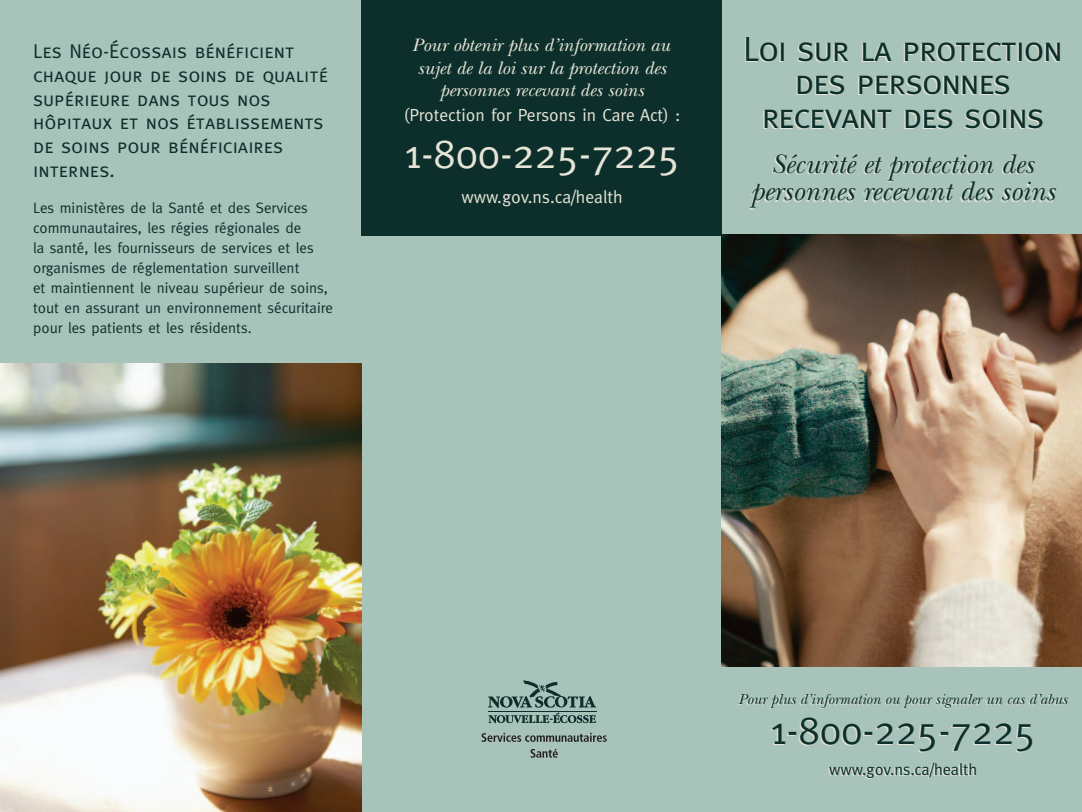
<style>
.page{position:relative;width:1082px;height:812px;background:#fff}
.page>*{position:absolute;margin:0;border:0;box-sizing:border-box;transform-origin:0 0}
.t1{font:41.38px "Meta";color:#e6e4d7}
.t2{font:39.88px "Meta";color:#0d2f2b}
.t3{font:35px/33.4px "Meta Caps";letter-spacing:-.04em;color:#0d2f2b;text-align:center}
.t4{font:italic 28px/27.5px "New Baskerville";color:#0d2f2b;text-align:center}
.t5{font:20px/23.8px "Meta Caps";color:#0d2f2b}
.t6{font:italic 18.75px/22.5px "New Baskerville";color:#e6e4d7;text-align:center}
.t7{font:17.75px "Meta";color:#e6e4d7}
.t8{font:17.5px "Meta";color:#e6e4d7}
.t9{font:16.25px "Meta";color:#0d2f2b}
.t10{font:15px/20px "Meta";color:#0d2f2b}
.t11{font:italic 15px "New Baskerville";color:#0d2f2b}
</style>
<div class="page">
<img style="left:0;top:0;width:1081px;height:812px">
<h3 class="t5" style="left:33px;top:39px;width:296px">Les Néo-Écossais bénéficient chaque jour de soins de qualité supérieure dans tous nos hôpitaux et nos établissements de soins pour bénéficiaires internes.</h3>
<p class="t10" style="left:33px;top:199px;width:301px">Les ministères de la Santé et des Services communautaires, les régies régionales de<br>la santé, les fournisseurs de services et les organismes de réglementation surveillent<br>et maintiennent le niveau supérieur de soins, tout en assurant un environnement sécuritaire pour les patients et les résidents.</p>
<p class="t6" style="left:412px;top:36px;width:259px">Pour obtenir plus d’information au sujet de la loi sur la protection des personnes recevant des soins</p>
<p class="t8" style="left:404px;top:109px;width:278px">(Protection for Persons in Care Act) :</p>
<h1 class="t1" style="left:404px;top:138px;width:277px">1-800-225-7225</h1>
<p class="t7" style="left:461px;top:190px;width:163px">www.gov.ns.ca/health</p>
<h3 class="t3" style="left:743px;top:32px;width:321px">Loi sur la protection des personnes recevant des soins</h3>
<h3 class="t4" style="left:750px;top:154px;width:306px">Sécurité et protection des personnes recevant des soins</h3>
<p class="t11" style="left:738px;top:693px;width:330px">Pour plus d’information ou pour signaler un cas d’abus</p>
<h2 class="t2" style="left:770px;top:715px;width:267px">1-800-225-7225</h2>
<p class="t9" style="left:829px;top:763px;width:149px">www.gov.ns.ca/health</p>
</div>
